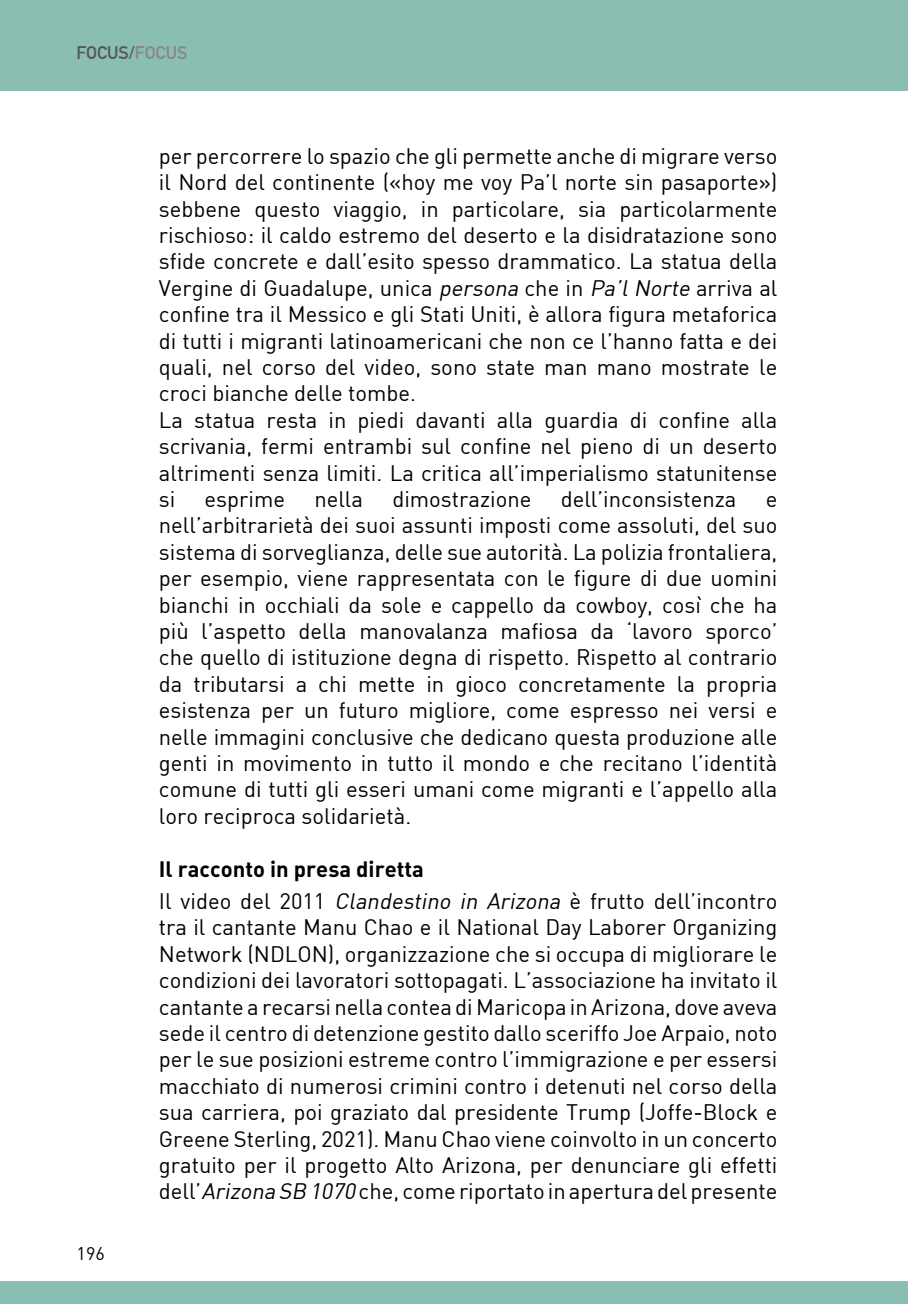
<style>
.page{position:relative;width:908px;height:1304px;background:#fff}
.page>*{position:absolute;margin:0;border:0;box-sizing:border-box;transform-origin:0 0}
.t1{font:22px/26.4px "DIN";color:#000;text-align:justify}
.t2{font:22px "DIN Bold Alternate";color:#000}
.t3{font:700 18px "DIN Alternate";color:#575756}
.t4{font:18px "DIN";color:#000}
.s1{color:#878787}
.s2{font-style:italic}
</style>
<div class="page">
<div style="left:0;top:0;width:907px;height:90px;background:#8abeb2"></div>
<div style="left:0;top:1281px;width:907px;height:23px;background:#8abeb2"></div>
<p class="t3" style="left:77px;top:39px;width:112px">FOCUS/<span class="s1">FOCUS</span></p>
<p class="t4" style="left:77px;top:1242px;width:30px">196</p>
<p class="t1" style="left:159px;top:142px;width:620px;text-align:left">per percorrere lo spazio che gli permette anche di migrare verso il Nord del continente («hoy me voy Pa’l norte sin pasaporte») sebbene questo viaggio, in particolare, sia particolarmente rischioso: il caldo estremo del deserto e la disidratazione sono sfide concrete e dall’esito spesso drammatico. La statua della Vergine di Guadalupe, unica <span class="s2">persona</span> che in <span class="s2">Pa’l Norte</span> arriva al confine tra il Messico e gli Stati Uniti, è allora figura metaforica di tutti i migranti latinoamericani che non ce l’hanno fatta e dei quali, nel corso del video, sono state man mano mostrate le croci bianche delle tombe.<br>La statua resta in piedi davanti alla guardia di confine alla scrivania, fermi entrambi sul confine nel pieno di un deserto altrimenti senza limiti. La critica all’imperialismo statunitense si</p>
<p class="t1" style="left:204px;top:485px;width:82px">esprime</p>
<p class="t1" style="left:314px;top:485px;width:50px">nella</p>
<p class="t1" style="left:392px;top:485px;width:140px">dimostrazione</p>
<p class="t1" style="left:560px;top:485px;width:177px">dell’inconsistenza</p>
<p class="t1" style="left:159px;top:485px;width:619px;text-indent:606px">e nell’arbitrarietà dei suoi assunti imposti come assoluti, del suo sistema di sorveglianza, delle sue autorità. La polizia frontaliera, per esempio, viene rappresentata con le figure di due uomini bianchi in occhiali da sole e cappello da cowboy, così che ha più l’aspetto della manovalanza mafiosa da ‘lavoro sporco’ che quello di istituzione degna di rispetto. Rispetto al contrario da tributarsi a chi mette in gioco concretamente la propria esistenza per un futuro migliore, come espresso nei versi e nelle immagini conclusive che dedicano questa produzione alle genti in movimento in tutto il mondo e che recitano l’identità comune di tutti gli esseri umani come migranti e l’appello alla loro reciproca solidarietà.</p>
<p class="t2" style="left:159px;top:854px;width:266px">Il racconto in presa diretta</p>
<p class="t1" style="left:159px;top:887px;width:620px">Il video del 2011 <span class="s2">Clandestino in Arizona</span> è frutto dell’incontro tra il cantante Manu Chao e il National Day Laborer Organizing Network (NDLON), organizzazione che si occupa di migliorare le condizioni dei lavoratori sottopagati. L’associazione ha invitato il cantante a recarsi nella contea di Maricopa in Arizona, dove aveva sede il centro di detenzione gestito dallo sceriffo Joe Arpaio, noto per le sue posizioni estreme contro l’immigrazione e per essersi macchiato di numerosi crimini contro i detenuti nel corso della sua carriera, poi graziato dal presidente Trump (Joffe-Block e Greene Sterling, 2021). Manu Chao viene coinvolto in un concerto gratuito per il progetto Alto Arizona, per denunciare gli effetti dell’<span class="s2">Arizona SB 1070</span> che, come riportato in apertura del presente</p>
</div>
